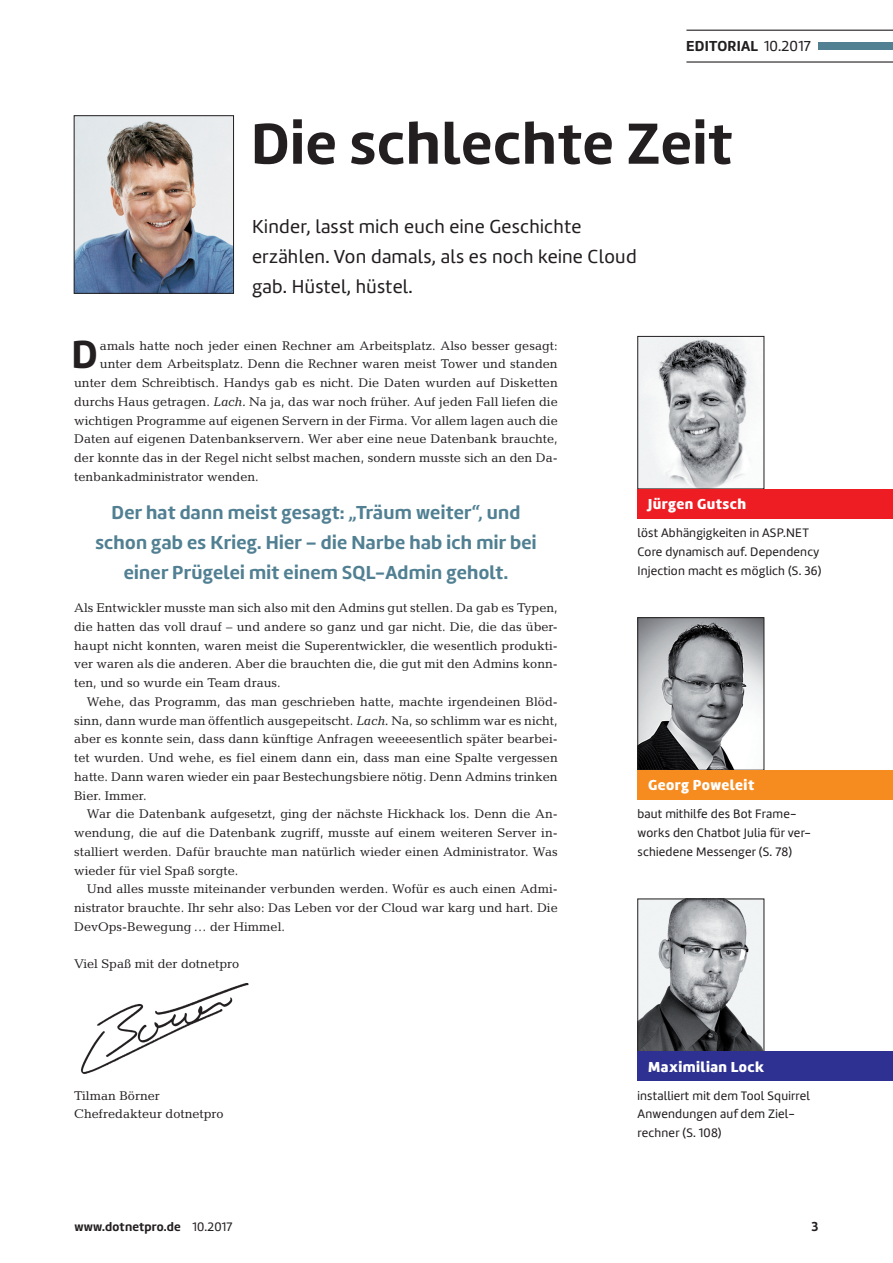
<style>
.page{position:relative;width:893px;height:1263px;background:#fff}
.page>*{position:absolute;margin:0;border:0;box-sizing:border-box;transform-origin:0 0}
.IR_22_editorial_head{font:700 60px "Amelia";letter-spacing:.015em;color:#231f20}
.t1{font:700 40.8px "Amelia";color:#231f20}
.IR_22_editorial_zita{font:700 19.5px/30px "Amelia";letter-spacing:.015em;color:#518093;text-align:center}
.IR_22_editorial_vors{font:19.5px/30px "Amelia";letter-spacing:.015em;color:#231f20}
.t2{font:900 15px "Amelia";letter-spacing:.03em;color:#fff}
.IR_40_seitenstrecke{font:700 15px "Amelia";letter-spacing:.015em;color:#231f20}
.IR_40_seitenstrecke-2{font:700 13.5px "Amelia";color:#231f20}
.t3{font:12.75px/18.8px "Candida Std";color:#231f20;text-align:justify}
.t4{font:12.75px/18.8px "Amelia";letter-spacing:.015em;color:#231f20}
.IR_40_seitenstrecke-3{font:700 12.75px "Amelia";letter-spacing:.015em;color:#231f20}
.s1{font-weight:400}
.s2{font-style:italic}
</style>
<div class="page">
<hr style="left:686px;top:30px;width:207px;height:1px;background:#231f20">
<hr style="left:686px;top:61px;width:207px;height:2px;background:#231f20">
<div style="left:819px;top:42px;width:74px;height:8px;background:#518093"></div>
<img style="left:76px;top:117px;width:156px;height:175px">
<div style="left:74px;top:115px;width:160px;height:179px;border:1px solid #231f20"></div>
<img style="left:81px;top:983px;width:168px;height:91px">
<img style="left:640px;top:338px;width:118px;height:149px">
<img style="left:640px;top:619px;width:122px;height:149px">
<div style="left:638px;top:617px;width:126px;height:153px;border:1px solid #231f20"></div>
<img style="left:640px;top:901px;width:122px;height:149px">
<div style="left:638px;top:899px;width:126px;height:153px;border:1px solid #231f20"></div>
<div style="left:638px;top:770px;width:255px;height:30px;background:#f68b1f"></div>
<div style="left:638px;top:1052px;width:255px;height:29px;background:#2e3092"></div>
<div style="left:638px;top:489px;width:255px;height:30px;background:#ee1d23"></div>
<p class="IR_40_seitenstrecke" style="left:686px;top:37px;width:126px">EDITORIAL <span class="s1">10.2017</span></p>
<p class="IR_22_editorial_head" style="left:251px;top:108px;width:483px">Die schlechte Zeit</p>
<p class="IR_22_editorial_vors" style="left:252px;top:212px;width:386px">Kinder, lasst mich euch eine Geschichte erzählen. Von damals, als es noch keine Cloud gab. Hüstel, hüstel.</p>
<p class="t1" style="left:72px;top:331px;width:28px">D</p>
<p class="t3" style="left:100px;top:336px;width:459px">amals hatte noch jeder einen Rechner am Arbeitsplatz. Also besser gesagt:</p>
<p class="t3" style="left:100px;top:355px;width:459px">unter dem Arbeitsplatz. Denn die Rechner waren meist Tower und standen</p>
<p class="t3" style="left:74px;top:373px;width:485px">unter dem Schreibtisch. Handys gab es nicht. Die Daten wurden auf Disketten</p>
<p class="t3" style="left:74px;top:392px;width:485px">durchs Haus getragen. <span class="s2">Lach.</span> Na ja, das war noch früher. Auf jeden Fall liefen die</p>
<p class="t3" style="left:74px;top:411px;width:485px">wichtigen Programme auf eigenen Servern in der Firma. Vor allem lagen auch die</p>
<p class="t3" style="left:74px;top:430px;width:485px">Daten auf eigenen Datenbankservern. Wer aber eine neue Datenbank brauchte,</p>
<p class="t3" style="left:74px;top:448px;width:485px">der konnte das in der Regel nicht selbst machen, sondern musste sich an den Da-</p>
<p class="t3" style="left:74px;top:467px;width:186px">tenbankadministrator wenden.</p>
<p class="IR_22_editorial_zita" style="left:95px;top:498px;width:443px">Der hat dann meist gesagt: „Träum weiter“, und schon gab es Krieg. Hier – die Narbe hab ich mir bei einer Prügelei mit einem SQL-Admin geholt.</p>
<p class="t3" style="left:74px;top:598px;width:485px">Als Entwickler musste man sich also mit den Admins gut stellen. Da gab es Typen, die hatten das voll drauf – und andere so ganz und gar nicht. Die, die das über&shy;haupt nicht konnten, waren meist die Superentwickler, die wesentlich produkti&shy;ver waren als die anderen. Aber die brauchten die, die gut mit den Admins konn&shy;ten, und so wurde ein Team draus.</p>
<p class="t3" style="left:74px;top:692px;width:485px;text-indent:13px">Wehe, das Programm, das man geschrieben hatte, machte irgendeinen Blöd&shy;sinn, dann wurde man öffentlich ausgepeitscht. <span class="s2">Lach.</span> Na, so schlimm war es nicht, aber es konnte sein, dass dann künftige Anfragen weeeesentlich später bearbei&shy;tet wurden. Und wehe, es fiel einem dann ein, dass man eine Spalte vergessen hatte. Dann waren wieder ein paar Bestechungsbiere nötig. Denn Admins trinken Bier. Immer.</p>
<p class="t3" style="left:74px;top:805px;width:485px;text-indent:13px">War die Datenbank aufgesetzt, ging der nächste Hickhack los. Denn die An&shy;wendung, die auf die Datenbank zugriff, musste auf einem weiteren Server in&shy;stalliert werden. Dafür brauchte man natürlich wieder einen Administrator. Was wieder für viel Spaß sorgte.</p>
<p class="t3" style="left:74px;top:880px;width:485px;text-indent:13px">Und alles musste miteinander verbunden werden. Wofür es auch einen Admi&shy;nistrator brauchte. Ihr sehr also: Das Leben vor der Cloud war karg und hart. Die DevOps-Bewegung … der Himmel.</p>
<p class="t3" style="left:74px;top:955px;width:167px">Viel Spaß mit der dotnetpro</p>
<p class="t3" style="left:74px;top:1086px;width:87px">Tilman Börner</p>
<p class="t3" style="left:74px;top:1105px;width:151px">Chefredakteur dotnetpro</p>
<p class="t2" style="left:648px;top:495px;width:99px">Jürgen Gutsch</p>
<p class="t4" style="left:638px;top:524px;width:186px">löst Abhängigkeiten in ASP.NET<br>Core dynamisch auf. Dependency<br>Injection macht es möglich (S. 36)</p>
<p class="t2" style="left:648px;top:776px;width:108px">Georg Poweleit</p>
<p class="t4" style="left:638px;top:805px;width:175px">baut mithilfe des Bot Frame&shy;works den Chatbot Julia für ver&shy;schiedene Messenger (S. 78)</p>
<p class="t2" style="left:648px;top:1058px;width:118px">Maximilian Lock</p>
<p class="t4" style="left:638px;top:1086px;width:174px">installiert mit dem Tool Squirrel<br>Anwendungen auf dem Ziel&shy;rechner (S. 108)</p>
<p class="IR_40_seitenstrecke-3" style="left:74px;top:1219px;width:160px">www.dotnetpro.de <span class="s1">10.2017</span></p>
<p class="IR_40_seitenstrecke-2" style="left:812px;top:1218px;width:8px">3</p>
</div>
